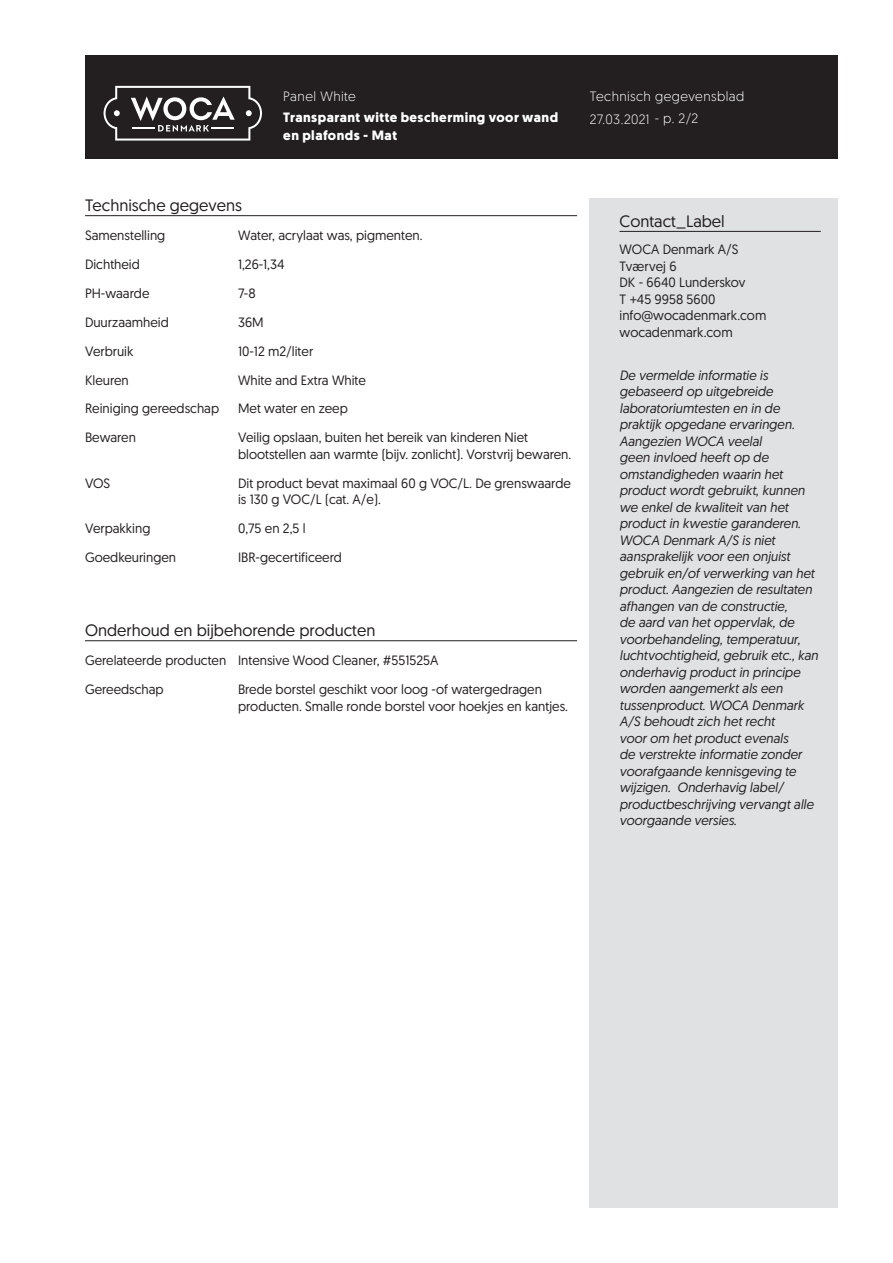
<style>
.page{position:relative;width:893px;height:1263px;background:#fff}
.page>*{position:absolute;margin:0;border:0;box-sizing:border-box;transform-origin:0 0}
.skyBodyHdn{font:16.5px "Geomanist";color:#231f20}
.skyContactHdnBodytex{font:16.5px "Geomanist";color:#231f20}
.skyDisclaimerTxtBody{font:italic 13.5px/16.5px "Geomanist";color:#231f20}
.skyBodyTxt{font:13.5px/16.5px "Geomanist";color:#231f20}
.skyBodyCap{font:13.5px "Geomanist";color:#231f20}
.skyWhiteBoldHdnBodyt{font:700 13.5px/18px "Geomanist";letter-spacing:.035em;color:#fff}
.skyWhiteHdnBodytext{font:300 13.5px "Geomanist";letter-spacing:.03em;color:#fff}
</style>
<div class="page">
<div style="left:85px;top:55px;width:753px;height:104px;background:#231f20"></div>
<div style="left:590px;top:198px;width:248px;height:1010px;background:#e0e1e3"></div>
<hr style="left:619px;top:231px;width:202px;height:1px;background:#231f20">
<hr style="left:85px;top:215px;width:492px;height:1px;background:#231f20">
<hr style="left:85px;top:640px;width:492px;height:1px;background:#231f20">
<svg style="left:104px;top:86px;width:158px;height:55px"></svg>
<p class="skyWhiteHdnBodytext" style="left:283px;top:87px;width:74px">Panel White</p>
<p class="skyWhiteBoldHdnBodyt" style="left:283px;top:108px;width:276px">Transparant witte bescherming voor wand en plafonds - Mat</p>
<p class="skyWhiteHdnBodytext" style="left:590px;top:87px;width:156px">Technisch gegevensblad</p>
<p class="skyWhiteHdnBodytext" style="left:590px;top:110px;width:110px">27.03.2021 - p. 2/2</p>
<p class="skyBodyHdn" style="left:85px;top:195px;width:158px">Technische gegevens</p>
<p class="skyBodyCap" style="left:85px;top:227px;width:82px">Samenstelling</p>
<p class="skyBodyTxt" style="left:238px;top:227px;width:186px">Water, acrylaat was, pigmenten.</p>
<p class="skyBodyCap" style="left:85px;top:255px;width:56px">Dichtheid</p>
<p class="skyBodyTxt" style="left:238px;top:256px;width:48px">1,26-1,34</p>
<p class="skyBodyCap" style="left:85px;top:284px;width:66px">PH-waarde</p>
<p class="skyBodyTxt" style="left:238px;top:284px;width:19px">7-8</p>
<p class="skyBodyCap" style="left:85px;top:313px;width:85px">Duurzaamheid</p>
<p class="skyBodyTxt" style="left:238px;top:313px;width:27px">36M</p>
<p class="skyBodyCap" style="left:85px;top:342px;width:50px">Verbruik</p>
<p class="skyBodyTxt" style="left:238px;top:342px;width:77px">10-12 m2/liter</p>
<p class="skyBodyCap" style="left:85px;top:371px;width:45px">Kleuren</p>
<p class="skyBodyTxt" style="left:238px;top:371px;width:129px">White and Extra White</p>
<p class="skyBodyCap" style="left:85px;top:400px;width:136px">Reiniging gereedschap</p>
<p class="skyBodyTxt" style="left:238px;top:400px;width:111px">Met water en zeep</p>
<p class="skyBodyCap" style="left:85px;top:429px;width:52px">Bewaren</p>
<p class="skyBodyTxt" style="left:238px;top:429px;width:335px">Veilig opslaan, buiten het bereik van kinderen Niet blootstellen aan warmte (bijv. zonlicht). Vorstvrij bewaren.</p>
<p class="skyBodyCap" style="left:85px;top:474px;width:27px">VOS</p>
<p class="skyBodyTxt" style="left:238px;top:474px;width:334px">Dit product bevat maximaal 60 g VOC/L. De grenswaarde is 130 g VOC/L (cat. A/e).</p>
<p class="skyBodyCap" style="left:85px;top:520px;width:67px">Verpakking</p>
<p class="skyBodyTxt" style="left:238px;top:520px;width:69px">0,75 en 2,5 l</p>
<p class="skyBodyCap" style="left:85px;top:548px;width:93px">Goedkeuringen</p>
<p class="skyBodyTxt" style="left:238px;top:549px;width:106px">IBR-gecertificeerd</p>
<p class="skyBodyHdn" style="left:85px;top:620px;width:292px">Onderhoud en bijbehorende producten</p>
<p class="skyBodyCap" style="left:85px;top:652px;width:143px">Gerelateerde producten</p>
<p class="skyBodyTxt" style="left:238px;top:652px;width:202px">Intensive Wood Cleaner, #551525A</p>
<p class="skyBodyCap" style="left:85px;top:681px;width:80px">Gereedschap</p>
<p class="skyBodyTxt" style="left:238px;top:681px;width:331px">Brede borstel geschikt voor loog -of watergedragen producten. Smalle ronde borstel voor hoekjes en kantjes.</p>
<p class="skyContactHdnBodytex" style="left:619px;top:210px;width:107px">Contact_Label</p>
<p class="skyBodyTxt" style="left:619px;top:241px;width:121px">WOCA Denmark A/S</p>
<p class="skyBodyTxt" style="left:619px;top:257px;width:59px">Tværvej 6</p>
<p class="skyBodyTxt" style="left:619px;top:274px;width:127px">DK - 6640 Lunderskov</p>
<p class="skyBodyTxt" style="left:619px;top:290px;width:97px">T +45 9958 5600</p>
<p class="skyBodyTxt" style="left:619px;top:307px;width:148px">info@wocadenmark.com</p>
<p class="skyBodyTxt" style="left:619px;top:323px;width:115px">wocadenmark.com</p>
<p class="skyDisclaimerTxtBody" style="left:619px;top:366px;width:200px">De vermelde informatie is gebaseerd op uitgebreide laboratoriumtesten en in de praktijk opgedane ervaringen.<br>Aangezien WOCA veelal<br>geen invloed heeft op de omstandigheden waarin het product wordt gebruikt, kunnen we enkel de kwaliteit van het product in kwestie garanderen.<br>WOCA Denmark A/S is niet aansprakelijk voor een onjuist gebruik en/of verwerking van het product. Aangezien de resultaten afhangen van de constructie,<br>de aard van het oppervlak, de voorbehandeling, temperatuur, luchtvochtigheid, gebruik etc., kan onderhavig product in principe worden aangemerkt als een tussenproduct. WOCA Denmark<br>A/S behoudt zich het recht<br>voor om het product evenals<br>de verstrekte informatie zonder voorafgaande kennisgeving te wijzigen. Onderhavig label/ productbeschrijving vervangt alle voorgaande versies.</p>
</div>
